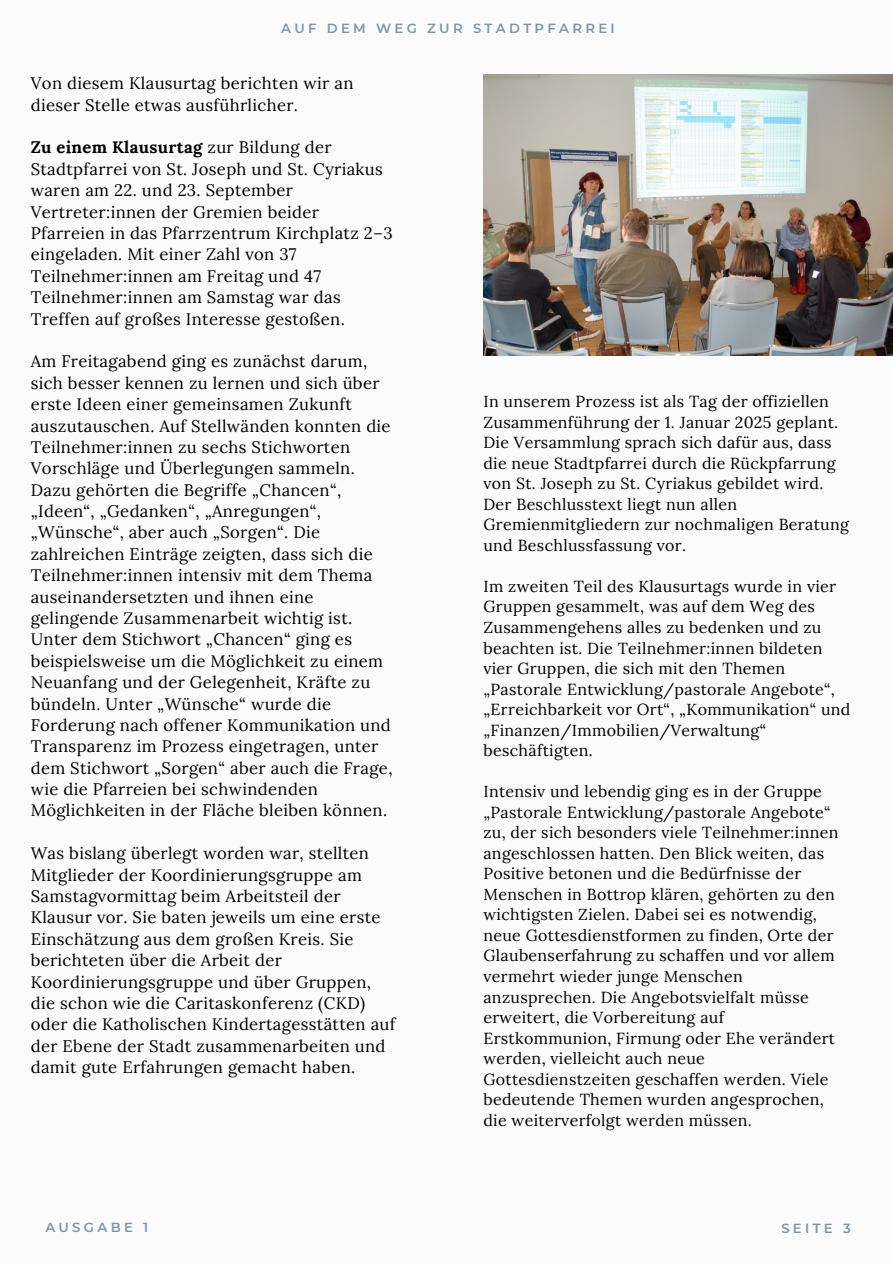
<style>
.page{position:relative;width:893px;height:1264px;background:#fff}
.page>*{position:absolute;margin:0;border:0;box-sizing:border-box;transform-origin:0 0}
.t1{font:16.65px/21.3px "Lora";letter-spacing:.02em;color:#000}
.t2{font:16.05px/20.5px "Lora";letter-spacing:.02em;color:#000}
.t3{font:600 13.2px "Montserrat";letter-spacing:.25em;color:#8096a4}
.s1{font-weight:700}
</style>
<div class="page">
<div style="left:0;top:0;width:892px;height:1263px;background:#fbfbfb"></div>
<img style="left:483px;top:75px;width:409px;height:280px">
<p class="t3" style="left:281px;top:21px;width:335px">AUF DEM WEG ZUR STADTPFARREI</p>
<p class="t1" style="left:31px;top:73px;width:324px">Von diesem Klausurtag berichten wir an dieser Stelle etwas ausführlicher.</p>
<p class="t1" style="left:31px;top:137px;width:363px"><span class="s1">Zu einem Klausurtag</span> zur Bildung der Stadtpfarrei von St. Joseph und St. Cyriakus waren am 22. und 23. September Vertreter:innen der Gremien beider Pfarreien in das Pfarrzentrum Kirchplatz 2–3 eingeladen. Mit einer Zahl von 37<br>Teilnehmer:innen am Freitag und 47<br>Teilnehmer:innen am Samstag war das Treffen auf großes Interesse gestoßen.</p>
<p class="t1" style="left:31px;top:350px;width:363px">Am Freitagabend ging es zunächst darum, sich besser kennen zu lernen und sich über erste Ideen einer gemeinsamen Zukunft auszutauschen. Auf Stellwänden konnten die Teilnehmer:innen zu sechs Stichworten Vorschläge und Überlegungen sammeln.<br>Dazu gehörten die Begriffe „Chancen“, „Ideen“, „Gedanken“, „Anregungen“, „Wünsche“, aber auch „Sorgen“. Die zahlreichen Einträge zeigten, dass sich die Teilnehmer:innen intensiv mit dem Thema auseinandersetzten und ihnen eine gelingende Zusammenarbeit wichtig ist.<br>Unter dem Stichwort „Chancen“ ging es beispielsweise um die Möglichkeit zu einem Neuanfang und der Gelegenheit, Kräfte zu bündeln. Unter „Wünsche“ wurde die Forderung nach offener Kommunikation und Transparenz im Prozess eingetragen, unter dem Stichwort „Sorgen“ aber auch die Frage, wie die Pfarreien bei schwindenden Möglichkeiten in der Fläche bleiben können.</p>
<p class="t1" style="left:31px;top:842px;width:366px">Was bislang überlegt worden war, stellten Mitglieder der Koordinierungsgruppe am Samstagvormittag beim Arbeitsteil der Klausur vor. Sie baten jeweils um eine erste Einschätzung aus dem großen Kreis. Sie berichteten über die Arbeit der Koordinierungsgruppe und über Gruppen, die schon wie die Caritaskonferenz (CKD) oder die Katholischen Kindertagesstätten auf der Ebene der Stadt zusammenarbeiten und damit gute Erfahrungen gemacht haben.</p>
<p class="t2" style="left:483px;top:391px;width:367px">In unserem Prozess ist als Tag der offiziellen Zusammenführung der 1. Januar 2025 geplant.<br>Die Versammlung sprach sich dafür aus, dass die neue Stadtpfarrei durch die Rückpfarrung von St. Joseph zu St. Cyriakus gebildet wird.<br>Der Beschlusstext liegt nun allen Gremienmitgliedern zur nochmaligen Beratung und Beschlussfassung vor.</p>
<p class="t2" style="left:483px;top:576px;width:368px">Im zweiten Teil des Klausurtags wurde in vier Gruppen gesammelt, was auf dem Weg des Zusammengehens alles zu bedenken und zu beachten ist. Die Teilnehmer:innen bildeten vier Gruppen, die sich mit den Themen „Pastorale Entwicklung/pastorale Angebote“, „Erreichbarkeit vor Ort“, „Kommunikation“ und „Finanzen/Immobilien/Verwaltung“ beschäftigten.</p>
<p class="t2" style="left:483px;top:781px;width:356px">Intensiv und lebendig ging es in der Gruppe „Pastorale Entwicklung/pastorale Angebote“ zu, der sich besonders viele Teilnehmer:innen angeschlossen hatten. Den Blick weiten, das Positive betonen und die Bedürfnisse der Menschen in Bottrop klären, gehörten zu den wichtigsten Zielen. Dabei sei es notwendig, neue Gottesdienstformen zu finden, Orte der Glaubenserfahrung zu schaffen und vor allem vermehrt wieder junge Menschen anzusprechen. Die Angebotsvielfalt müsse erweitert, die Vorbereitung auf Erstkommunion, Firmung oder Ehe verändert werden, vielleicht auch neue Gottesdienstzeiten geschaffen werden. Viele bedeutende Themen wurden angesprochen, die weiterverfolgt werden müssen.</p>
<p class="t3" style="left:45px;top:1218px;width:104px">AUSGABE 1</p>
<p class="t3" style="left:781px;top:1220px;width:71px">SEITE 3</p>
</div>
